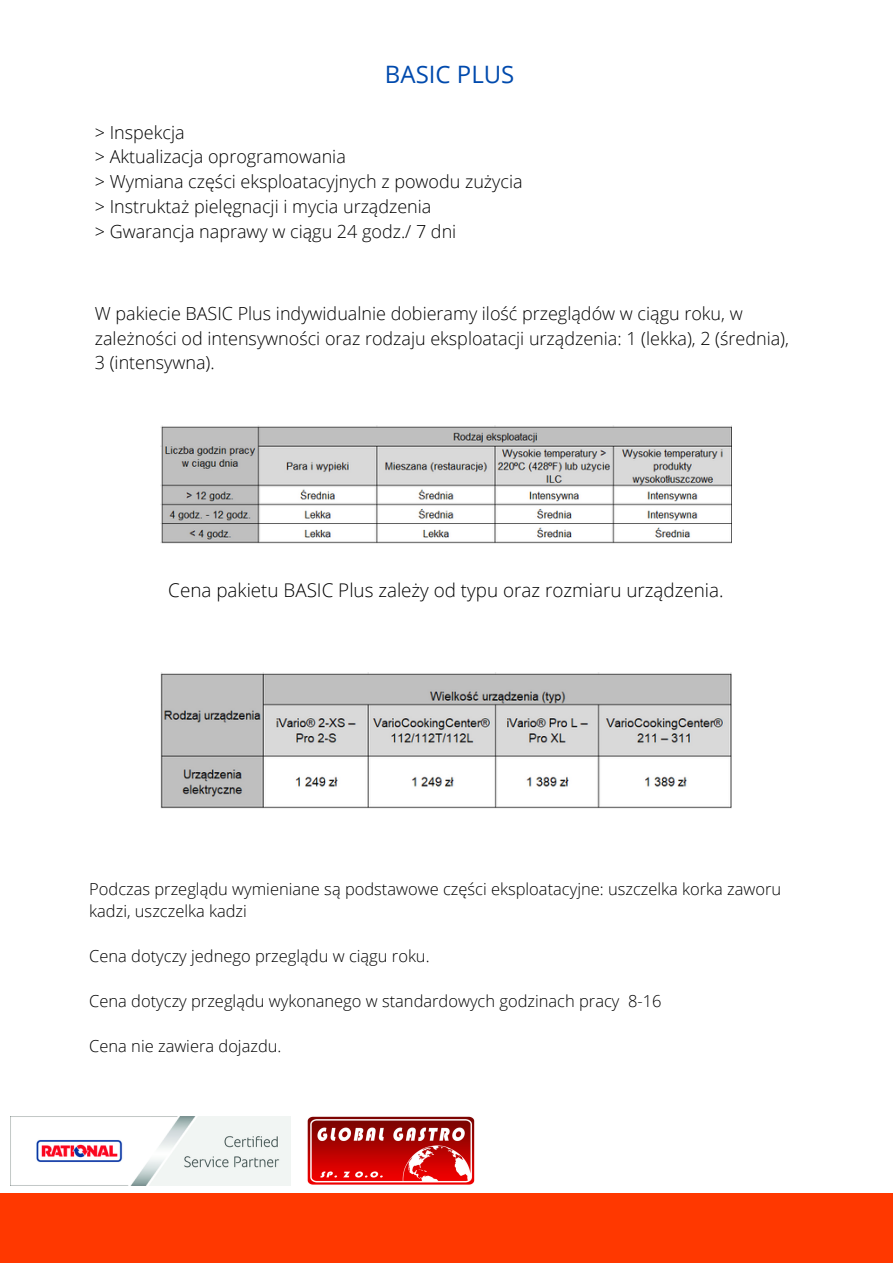
<style>
.page{position:relative;width:893px;height:1264px;background:#fff}
.page>*{position:absolute;margin:0;border:0;box-sizing:border-box;transform-origin:0 0}
.t1{font:24px "Open Sans";color:#004aad}
.t2{font:300 18.9px "Open Sans";color:#000}
.t3{font:300 18px/24.8px "Open Sans";color:#000}
.t4{font:300 16.5px/22.5px "Open Sans";color:#000}
</style>
<div class="page">
<div style="left:0;top:1192px;width:892px;height:70px;background:#ff3800"></div>
<img style="left:10px;top:1116px;width:281px;height:69px">
<img style="left:307px;top:1116px;width:168px;height:69px">
<img style="left:160px;top:425px;width:571px;height:118px">
<img style="left:160px;top:672px;width:571px;height:136px">
<p class="t1" style="left:385px;top:58px;width:131px">BASIC PLUS</p>
<p class="t3" style="left:95px;top:119px;width:91px">&gt; Inspekcja</p>
<p class="t3" style="left:95px;top:144px;width:252px">&gt; Aktualizacja oprogramowania</p>
<p class="t3" style="left:95px;top:169px;width:429px">&gt; Wymiana części eksploatacyjnych z powodu zużycia</p>
<p class="t3" style="left:95px;top:193px;width:338px">&gt; Instruktaż pielęgnacji i mycia urządzenia</p>
<p class="t3" style="left:95px;top:218px;width:363px">&gt; Gwarancja naprawy w ciągu 24 godz./ 7 dni</p>
<p class="t3" style="left:95px;top:300px;width:695px">W pakiecie BASIC Plus indywidualnie dobieramy ilość przeglądów w ciągu roku, w zależności od intensywności oraz rodzaju eksploatacji urządzenia: 1 (lekka), 2 (średnia),<br>3 (intensywna).</p>
<p class="t2" style="left:168px;top:577px;width:556px">Cena pakietu BASIC Plus zależy od typu oraz rozmiaru urządzenia.</p>
<p class="t4" style="left:89px;top:877px;width:693px">Podczas przeglądu wymieniane są podstawowe części eksploatacyjne: uszczelka korka zaworu kadzi, uszczelka kadzi</p>
<p class="t4" style="left:89px;top:944px;width:342px">Cena dotyczy jednego przeglądu w ciągu roku.</p>
<p class="t4" style="left:89px;top:989px;width:573px">Cena dotyczy przeglądu wykonanego w standardowych godzinach pracy 8-16</p>
<p class="t4" style="left:89px;top:1034px;width:194px">Cena nie zawiera dojazdu.</p>
</div>
